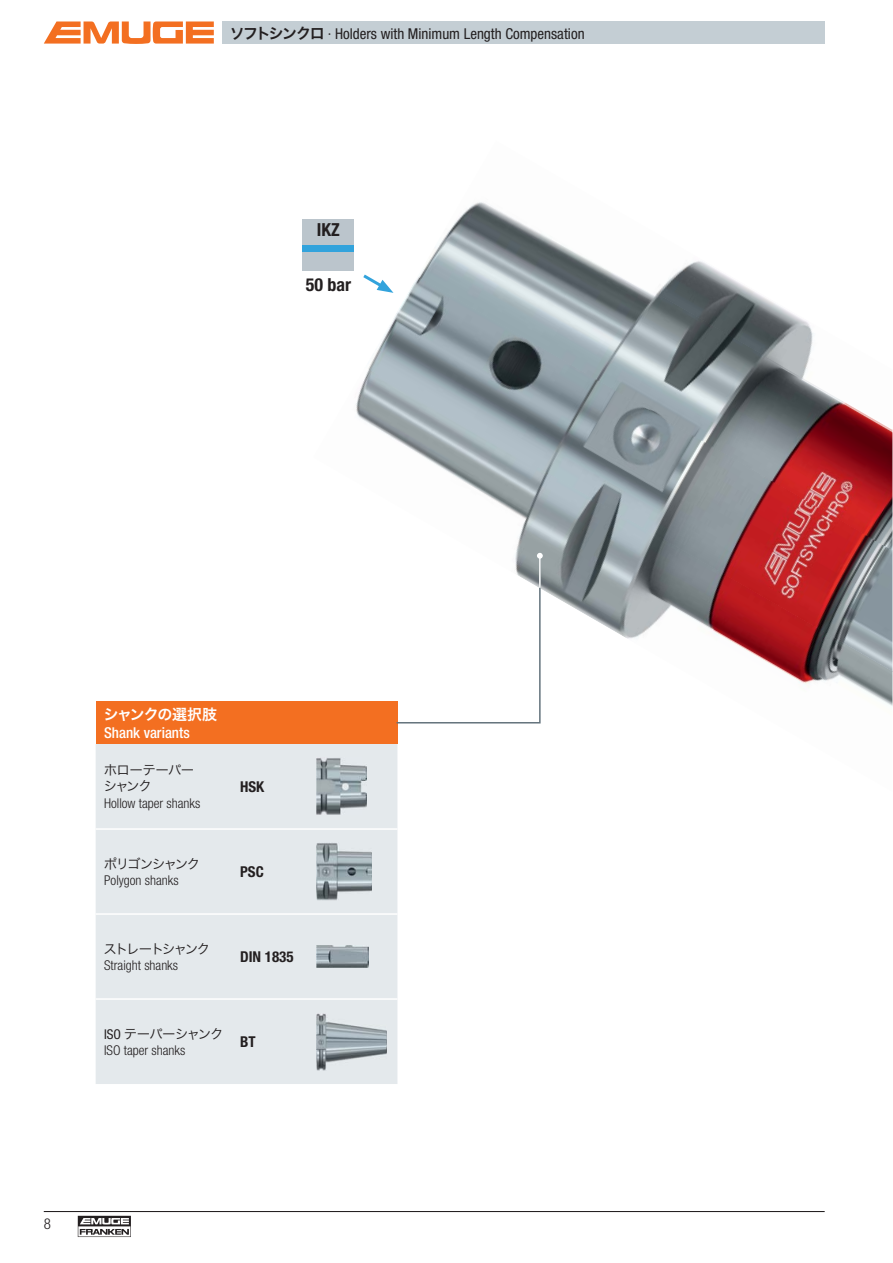
<style>
.page{position:relative;width:893px;height:1263px;background:#fff}
.page>*{position:absolute;margin:0;border:0;box-sizing:border-box;transform-origin:0 0}
.t1{font:700 condensed 18px "Helvetica Neue LT Pro";color:#231f20}
.t2{font:condensed 15px "Helvetica Neue LT Pro";color:#231f20}
.t3{font:700 condensed 15px "Helvetica Neue LT Pro";color:#231f20}
.t4{font:500 condensed 15px "Helvetica Neue LT Pro";color:#fff}
.t5{font:15px "Hira Kaku Pro W6 90 msp RKSJ H";letter-spacing:-.08em;color:#fff}
.t6{font:300 condensed 15px "Helvetica Neue LT Pro";color:#231f20}
.t7{font:300 condensed 13.5px "Helvetica Neue LT Pro";color:#231f20}
.t8{font:13.5px/16.2px "Hira Kaku Pro W3 90 msp RKSJ H";letter-spacing:-.065em;color:#231f20}
.t9{font:13.5px "Hira Kaku Pro W3 90 msp RKSJ H";letter-spacing:-.135em;color:#231f20}
.t10{font:13.5px "Hira Kaku Pro W3 90 msp RKSJ H";letter-spacing:-.1em;color:#231f20}
.s1{font-family:"Hira Kaku Pro W6 90 msp RKSJ H";font-stretch:normal}
.s2{font-family:"Helvetica Neue LT Pro";font-stretch:condensed}
</style>
<div class="page">
<div style="left:222px;top:21px;width:603px;height:23px;background:#c4ced4"></div>
<svg style="left:44px;top:21px;width:170px;height:23px"></svg>
<svg style="left:78px;top:1216px;width:53px;height:21px"></svg>
<hr style="left:44px;top:1211px;width:781px;height:1px;background:#231f20">
<img style="left:313px;top:381px;width:580px;height:411px">
<img style="left:364px;top:280px;width:529px;height:397px">
<img style="left:417px;top:208px;width:476px;height:352px">
<img style="left:469px;top:202px;width:424px;height:242px">
<div style="left:96px;top:702px;width:301px;height:42px;background:#f36f21"></div>
<div style="left:96px;top:744px;width:301px;height:340px;background:#e4e9ec"></div>
<hr style="left:96px;top:828px;width:301px;height:2px;background:#fff">
<hr style="left:96px;top:913px;width:301px;height:2px;background:#fff">
<hr style="left:96px;top:998px;width:301px;height:2px;background:#fff">
<img style="left:317px;top:758px;width:49px;height:57px">
<img style="left:317px;top:843px;width:54px;height:57px">
<img style="left:317px;top:945px;width:51px;height:23px">
<img style="left:317px;top:1014px;width:70px;height:56px">
<svg style="left:395px;top:553px;width:148px;height:171px"></svg>
<svg style="left:363px;top:274px;width:30px;height:19px"></svg>
<div style="left:303px;top:219px;width:51px;height:51px;background:#bbc5cc"></div>
<div style="left:303px;top:246px;width:51px;height:6px;background:#32a3dc"></div>
<p class="t2" style="left:230px;top:28px;width:356px"><span class="s1">ソフトシンクロ</span> · Holders with Minimum Length Compensation</p>
<h1 class="t1" style="left:317px;top:223px;width:24px">IKZ</h1>
<h1 class="t1" style="left:306px;top:279px;width:47px">50 bar</h1>
<p class="t5" style="left:103px;top:708px;width:115px">シャンクの選択肢</p>
<p class="t4" style="left:104px;top:727px;width:87px">Shank variants</p>
<p class="t8" style="left:103px;top:764px;width:92px">ホローテーパーシャンク</p>
<p class="t7" style="left:104px;top:798px;width:98px">Hollow taper shanks</p>
<p class="t10" style="left:104px;top:858px;width:98px">ポリゴンシャンク</p>
<p class="t7" style="left:104px;top:875px;width:76px">Polygon shanks</p>
<p class="t9" style="left:104px;top:943px;width:108px">ストレートシャンク</p>
<p class="t7" style="left:104px;top:960px;width:75px">Straight shanks</p>
<p class="t3" style="left:240px;top:781px;width:26px">HSK</p>
<p class="t3" style="left:240px;top:866px;width:25px">PSC</p>
<p class="t3" style="left:240px;top:951px;width:55px">DIN 1835</p>
<p class="t8" style="left:104px;top:1028px;width:121px"><span class="s2">ISO</span> テーパーシャンク</p>
<p class="t7" style="left:104px;top:1046px;width:83px">ISO taper shanks</p>
<p class="t3" style="left:240px;top:1037px;width:17px">BT</p>
<p class="t6" style="left:44px;top:1218px;width:9px">8</p>
</div>
